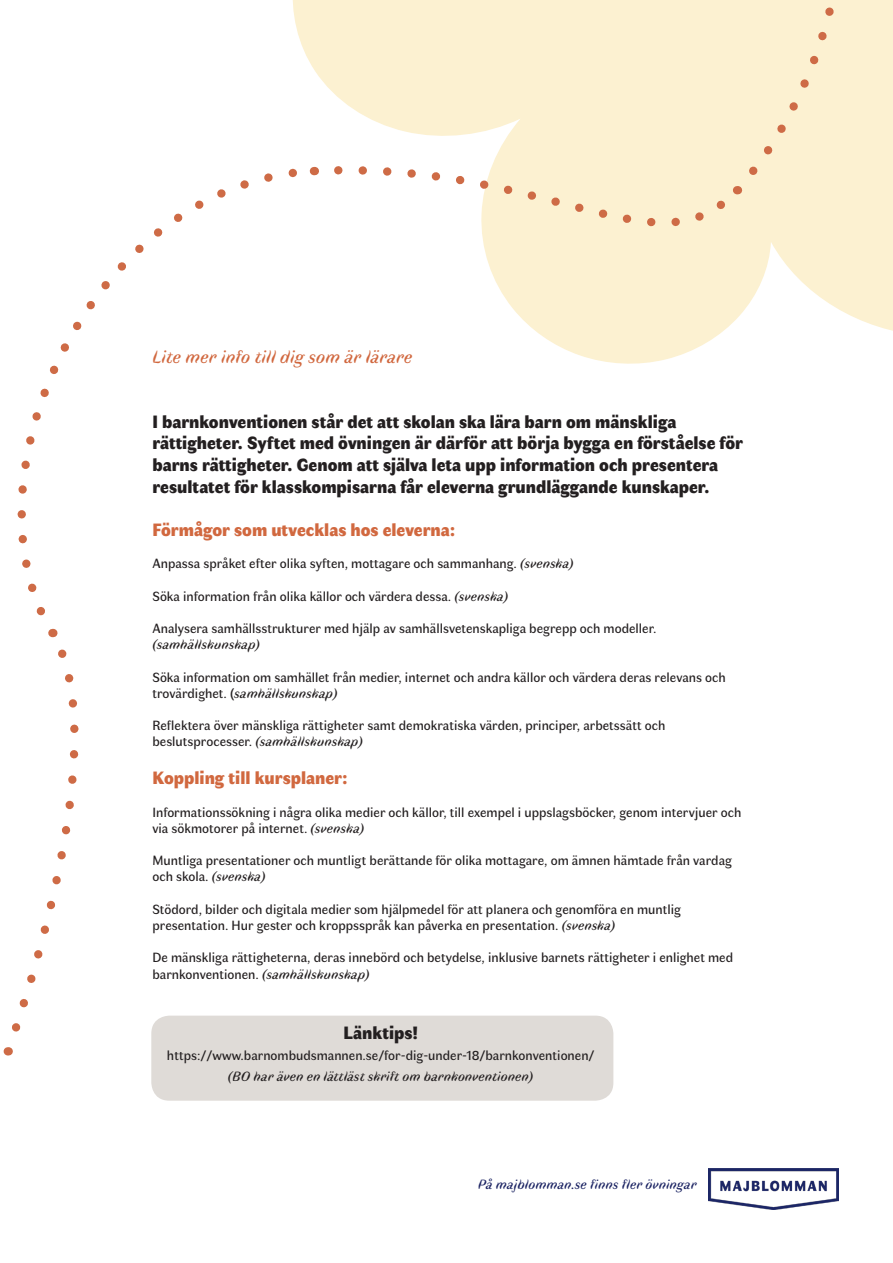
<style>
.page{position:relative;width:893px;height:1263px;background:#fff}
.page>*{position:absolute;margin:0;border:0;box-sizing:border-box;transform-origin:0 0}
.t1{font:900 18px/21.6px "Faune Display";color:#231f20}
.t2{font:900 18px "Faune Display";color:#d1683f}
.t3{font:italic 18px "Faune Text";color:#d1683f}
.t4{font:13.5px/16.2px "Faune Text";color:#231f20}
.t5{font:italic 13.5px "Faune Text";color:#231f20}
.t6{font:italic 13.5px "Faune Text";color:#1c2463}
.s1{font-style:italic}
</style>
<div class="page">
<svg style="left:292px;top:0;width:601px;height:364px;fill:#fcf1d1"></svg>
<img style="left:708px;top:1169px;width:131px;height:40px">
<div style="left:151px;top:1016px;width:462px;height:85px;background:#dfdbd7;border-radius:18px"></div>
<svg style="left:17px;top:163px;width:294px;height:453px"></svg>
<svg style="left:12px;top:629px;width:67px;height:403px"></svg>
<svg style="left:330px;top:0;width:512px;height:266px"></svg>
<p class="t3" style="left:152px;top:345px;width:262px">Lite mer info till dig som är lärare</p>
<p class="t1" style="left:152px;top:409px;width:525px">I barnkonventionen står det att skolan ska lära barn om mänskliga</p>
<p class="t1" style="left:152px;top:431px;width:592px">rättigheter. Syftet med övningen är därför att börja bygga en förståelse för barns rättigheter. Genom att själva leta upp information och presentera resultatet för klasskompisarna får eleverna grundläggande kunskaper.</p>
<p class="t2" style="left:152px;top:516px;width:304px">Förmågor som utvecklas hos eleverna:</p>
<p class="t4" style="left:152px;top:555px;width:423px">Anpassa språket efter olika syften, mottagare och sammanhang. <span class="s1">(svenska)</span></p>
<p class="t4" style="left:152px;top:587px;width:358px">Söka information från olika källor och värdera dessa. <span class="s1">(svenska)</span></p>
<p class="t4" style="left:152px;top:620px;width:505px">Analysera samhällsstrukturer med hjälp av samhällsvetenskapliga begrepp och modeller.</p>
<p class="t5" style="left:152px;top:635px;width:110px">(samhällskunskap)</p>
<p class="t4" style="left:152px;top:668px;width:575px">Söka information om samhället från medier, internet och andra källor och värdera deras relevans och trovärdighet. (<span class="s1">samhällskunskap)</span></p>
<p class="t4" style="left:152px;top:717px;width:514px">Reflektera över mänskliga rättigheter samt demokratiska värden, principer, arbetssätt och</p>
<p class="t4" style="left:152px;top:733px;width:213px">beslutsprocesser. <span class="s1">(samhällskunskap)</span></p>
<p class="t2" style="left:152px;top:765px;width:197px">Koppling till kursplaner:</p>
<p class="t4" style="left:152px;top:803px;width:590px">Informationssökning i några olika medier och källor, till exempel i uppslagsböcker, genom intervjuer och via sökmotorer på internet. <span class="s1">(svenska)</span></p>
<p class="t4" style="left:152px;top:852px;width:581px">Muntliga presentationer och muntligt berättande för olika mottagare, om ämnen hämtade från vardag och skola. <span class="s1">(svenska)</span></p>
<p class="t4" style="left:152px;top:901px;width:530px">Stödord, bilder och digitala medier som hjälpmedel för att planera och genomföra en muntlig</p>
<p class="t4" style="left:152px;top:917px;width:465px">presentation. Hur gester och kroppsspråk kan påverka en presentation. <span class="s1">(svenska)</span></p>
<p class="t4" style="left:152px;top:949px;width:582px">De mänskliga rättigheterna, deras innebörd och betydelse, inklusive barnets rättigheter i enlighet med barnkonventionen. <span class="s1">(samhällskunskap)</span></p>
<p class="t1" style="left:343px;top:1021px;width:76px">Länktips!</p>
<p class="t4" style="left:167px;top:1047px;width:429px">https://www.barnombudsmannen.se/for-dig-under-18/barnkonventionen/</p>
<p class="t5" style="left:228px;top:1068px;width:307px">(BO har även en lättläst skrift om barnkonventionen)</p>
<p class="t6" style="left:478px;top:1175px;width:220px">På majblomman.se finns fler övningar</p>
</div>
